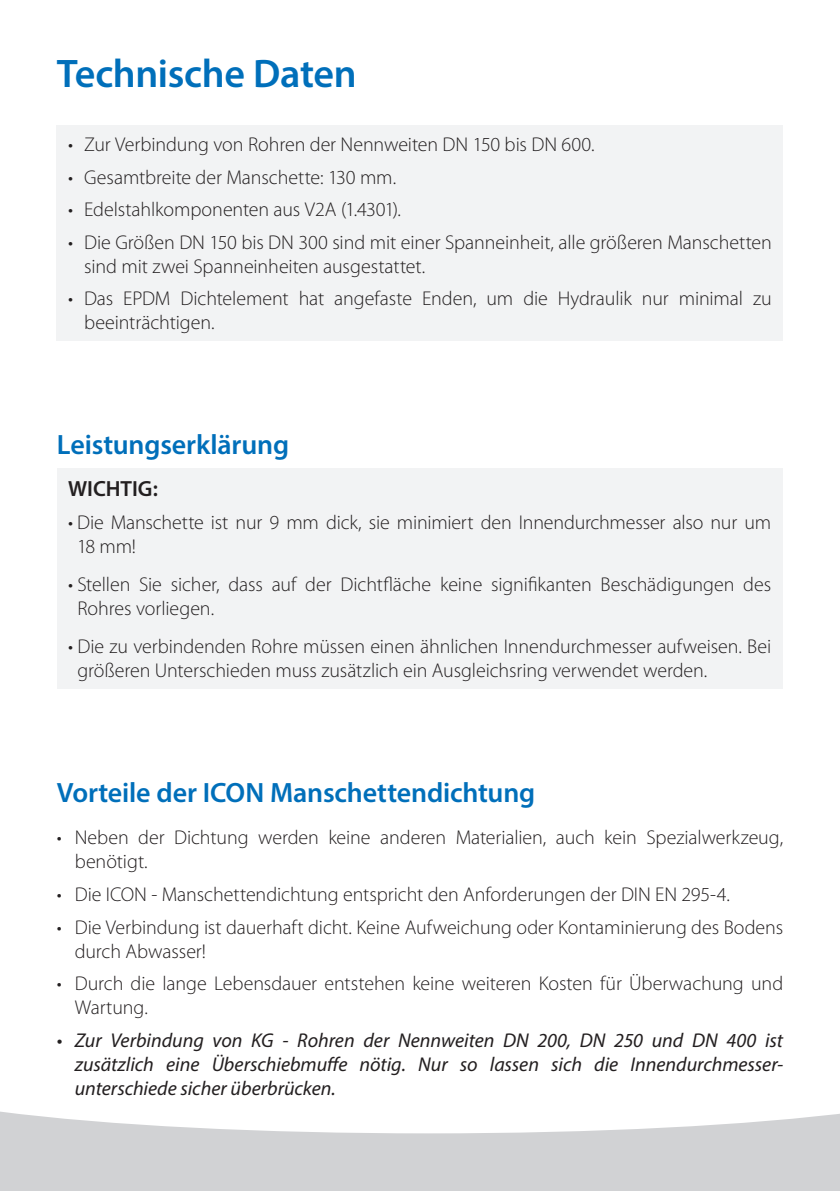
<style>
.page{position:relative;width:840px;height:1191px;background:#fff}
.page>*{position:absolute;margin:0;border:0;box-sizing:border-box;transform-origin:0 0}
.t1{font:600 40px "Myriad Pro";letter-spacing:-.01em;color:#006fba}
.t2{font:600 28px "Myriad Pro";letter-spacing:-.005em;color:#006fba}
.t3{font:600 22px "Myriad Pro";color:#231f20}
.t4{font:300 20px/24px "Myriad Pro";letter-spacing:-.005em;color:#231f20}
.t5{font:italic 20px/24px "Myriad Pro";color:#231f20;text-align:justify}
</style>
<div class="page">
<svg style="left:0;top:1111px;width:839px;height:80px;fill:#d1d2d4"></svg>
<div style="left:57px;top:125px;width:725px;height:215px;background:#f2f3f4"></div>
<div style="left:57px;top:468px;width:725px;height:220px;background:#f2f3f4"></div>
<h1 class="t1" style="left:57px;top:48px;width:301px">Technische Daten</h1>
<p class="t4" style="left:68px;top:132px;width:527px">• Zur Verbindung von Rohren der Nennweiten DN 150 bis DN 600.</p>
<p class="t4" style="left:68px;top:165px;width:329px">• Gesamtbreite der Manschette: 130 mm.</p>
<p class="t4" style="left:68px;top:197px;width:334px">• Edelstahlkomponenten aus V2A (1.4301).</p>
<p class="t4" style="left:84px;top:230px;width:689px;text-indent:-16px">• Die Größen DN 150 bis DN 300 sind mit einer Spanneinheit, alle größeren Manschetten sind mit zwei Spanneinheiten ausgestattet.</p>
<p class="t4" style="left:84px;top:286px;width:688px;text-indent:-16px">• Das EPDM Dichtelement hat angefaste Enden, um die Hydraulik nur minimal zu beeinträchtigen.</p>
<h2 class="t2" style="left:57px;top:426px;width:234px">Leistungserklärung</h2>
<p class="t3" style="left:68px;top:475px;width:91px">WICHTIG:</p>
<p class="t4" style="left:77px;top:510px;width:695px;text-indent:-9px">• Die Manschette ist nur 9 mm dick, sie minimiert den Innendurchmesser also nur um<br>18 mm!</p>
<p class="t4" style="left:77px;top:572px;width:695px;text-indent:-9px">• Stellen Sie sicher, dass auf der Dichtfläche keine signifikanten Beschädigungen des<br>Rohres vorliegen.</p>
<p class="t4" style="left:77px;top:634px;width:695px;text-indent:-9px">• Die zu verbindenden Rohre müssen einen ähnlichen Innendurchmesser aufweisen. Bei größeren Unterschieden muss zusätzlich ein Ausgleichsring verwendet werden.</p>
<h2 class="t2" style="left:57px;top:774px;width:480px">Vorteile der ICON Manschettendichtung</h2>
<p class="t4" style="left:75px;top:825px;width:709px;text-indent:-18px">• Neben der Dichtung werden keine anderen Materialien, auch kein Spezialwerkzeug, benötigt.</p>
<p class="t4" style="left:57px;top:882px;width:674px">• Die ICON - Manschettendichtung entspricht den Anforderungen der DIN EN 295-4.</p>
<p class="t4" style="left:75px;top:914px;width:709px;text-indent:-18px">• Die Verbindung ist dauerhaft dicht. Keine Aufweichung oder Kontaminierung des Bodens durch Abwasser!</p>
<p class="t4" style="left:75px;top:971px;width:709px;text-indent:-18px">• Durch die lange Lebensdauer entstehen keine weiteren Kosten für Überwachung und<br>Wartung.</p>
<p class="t5" style="left:75px;top:1027px;width:709px;text-indent:-18px">• Zur Verbindung von KG - Rohren der Nennweiten DN 200, DN 250 und DN 400 ist zusätzlich eine Überschiebmuffe nötig. Nur so lassen sich die Innendurchmesser&shy;unterschiede sicher überbrücken.</p>
</div>
